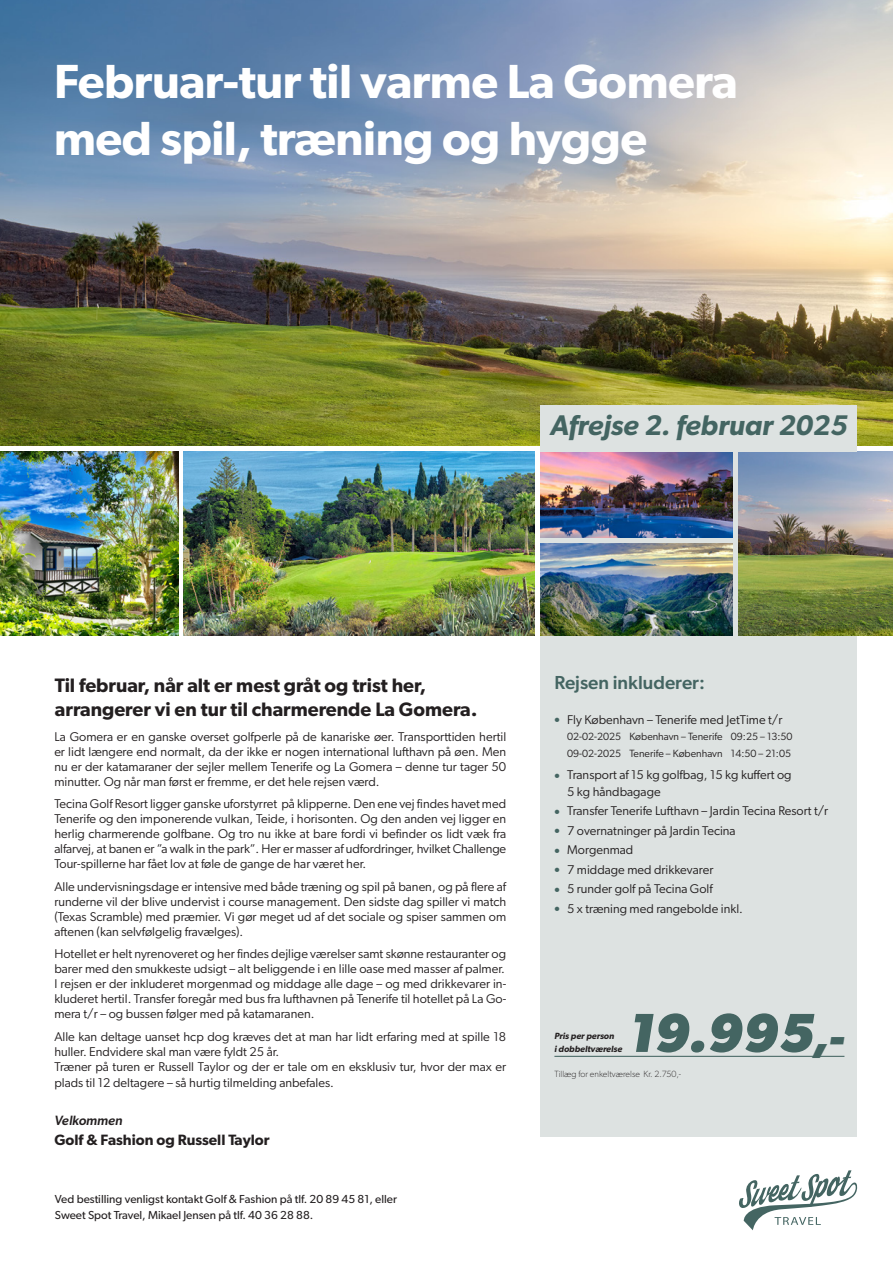
<style>
.page{position:relative;width:893px;height:1263px;background:#fff}
.page>*{position:absolute;margin:0;border:0;box-sizing:border-box;transform-origin:0 0}
.t1{font:italic 700 55.05px "Gibson";color:#446562}
.t2{font:600 48px "Gibson";letter-spacing:-.01em;color:#fff}
.t3{font:italic 600 28.5px "Gibson";color:#446562}
.t4{font:600 19.5px "Gibson";color:#231f20}
.t5{font:500 18.9px "Gibson";color:#446562}
.t6{font:600 15px "Gibson";color:#231f20}
.t7{font:italic 500 13.5px "Gibson";color:#231f20}
.t8{font:12.75px/15px "Gibson";color:#231f20;text-align:justify}
.t9{font:11.7px "Gibson";color:#231f20}
.t10{font:10.5px "Gibson";color:#231f20}
.t11{font:100 9px "Gibson";color:#231f20}
.t12{font:italic 600 9px "Gibson";color:#231f20}
.s1{font-size:21px}
.s2{font-size:43.05px}
</style>
<div class="page">
<div style="left:541px;top:381px;width:316px;height:756px;background:#dde2e1"></div>
<img style="left:0;top:0;width:893px;height:446px">
<img style="left:0;top:451px;width:178px;height:185px">
<img style="left:184px;top:451px;width:351px;height:185px">
<img style="left:541px;top:452px;width:192px;height:85px">
<img style="left:541px;top:543px;width:192px;height:93px">
<img style="left:739px;top:451px;width:154px;height:185px">
<svg style="left:739px;top:1170px;width:119px;height:60px"></svg>
<div style="left:541px;top:405px;width:316px;height:46px;background:#dde2e1"></div>
<hr style="left:554px;top:1056px;width:290px;height:1px;background:#446562">
<p class="t2" style="left:54px;top:53px;width:685px">Februar-tur til varme La Gomera</p>
<p class="t2" style="left:54px;top:110px;width:595px">med spil, træning og hygge</p>
<p class="t3" style="left:550px;top:408px;width:299px">Afrejse 2. februar 2025</p>
<p class="t4" style="left:55px;top:673px;width:373px">Til februar, når alt er mest gråt og trist her,</p>
<p class="t4" style="left:55px;top:697px;width:424px">arrangerer vi en tur til charmerende La Gomera<span class="s1">.</span></p>
<p class="t8" style="left:54px;top:729px;width:453px">La Gomera er en ganske overset golfperle på de kanariske øer. Transporttiden hertil er lidt længere end normalt, da der ikke er nogen international lufthavn på øen. Men nu er der katamaraner der sejler mellem Tenerife og La Gomera – denne tur tager 50 minutter. Og når man først er fremme, er det hele rejsen værd.</p>
<p class="t8" style="left:54px;top:796px;width:453px">Tecina Golf Resort ligger ganske uforstyrret på klipperne. Den ene vej findes havet med Tenerife og den imponerende vulkan, Teide, i horisonten. Og den anden vej ligger en herlig charmerende golfbane. Og tro nu ikke at bare fordi vi befinder os lidt væk fra alfarvej, at banen er ”a walk in the park”. Her er masser af udfordringer, hvilket Challenge Tour-spillerne har fået lov at føle de gange de har været her.</p>
<p class="t8" style="left:54px;top:879px;width:453px">Alle undervisningsdage er intensive med både træning og spil på banen, og på flere af runderne vil der blive undervist i course management. Den sidste dag spiller vi match (Texas Scramble) med præmier. Vi gør meget ud af det sociale og spiser sammen om aftenen (kan selvfølgelig fravælges).</p>
<p class="t8" style="left:54px;top:946px;width:453px">Hotellet er helt nyrenoveret og her findes dejlige værelser samt skønne restauranter og barer med den smukkeste udsigt – alt beliggende i en lille oase med masser af palmer.</p>
<p class="t8" style="left:54px;top:976px;width:453px">I rejsen er der inkluderet morgenmad og middage alle dage – og med drikkevarer in&shy;kluderet hertil. Transfer foregår med bus fra lufthavnen på Tenerife til hotellet på La Go&shy;mera t/r – og bussen følger med på katamaranen.</p>
<p class="t8" style="left:54px;top:1029px;width:453px">Alle kan deltage uanset hcp dog kræves det at man har lidt erfaring med at spille 18 huller. Endvidere skal man være fyldt 25 år.</p>
<p class="t8" style="left:54px;top:1058px;width:453px;line-height:16.5px">Træner på turen er Russell Taylor og der er tale om en eksklusiv tur, hvor der max er plads til 12 deltagere – så hurtig tilmelding anbefales.</p>
<p class="t7" style="left:54px;top:1113px;width:69px">Velkommen</p>
<p class="t6" style="left:54px;top:1130px;width:217px">Golf &amp; Fashion og Russell Taylor</p>
<p class="t9" style="left:55px;top:1192px;width:344px">Ved bestilling venligst kontakt Golf &amp; Fashion på tlf. 20 89 45 81, eller</p>
<p class="t9" style="left:55px;top:1208px;width:260px">Sweet Spot Travel, Mikael Jensen på tlf. 40 36 28 88.</p>
<p class="t5" style="left:554px;top:671px;width:152px">Rejsen inkluderer:</p>
<p class="t8" style="left:567px;top:711px;width:217px">Fly København – Tenerife med JetTime t/r</p>
<p class="t10" style="left:567px;top:730px;width:227px">02-02-2025 København – Tenerife 09:25 – 13:50</p>
<p class="t10" style="left:567px;top:747px;width:225px">09-02-2025 Tenerife – København 14:50 – 21:05</p>
<p class="t8" style="left:567px;top:767px;width:226px">Transport af 15 kg golfbag, 15 kg kuffert og</p>
<p class="t8" style="left:567px;top:783px;width:95px">5 kg håndbagage</p>
<p class="t8" style="left:567px;top:803px;width:263px">Transfer Tenerife Lufthavn – Jardin Tecina Resort t/r</p>
<p class="t8" style="left:567px;top:822px;width:170px">7 overnatninger på Jardin Tecina</p>
<p class="t8" style="left:567px;top:842px;width:68px">Morgenmad</p>
<p class="t8" style="left:567px;top:861px;width:148px">7 middage med drikkevarer</p>
<p class="t8" style="left:567px;top:881px;width:147px">5 runder golf på Tecina Golf</p>
<p class="t8" style="left:567px;top:900px;width:177px">5 x træning med rangebolde inkl.</p>
<p class="t12" style="left:554px;top:1031px;width:61px">Pris per person</p>
<p class="t12" style="left:554px;top:1043px;width:70px">i dobbeltværelse</p>
<p class="t1" style="left:627px;top:1000px;width:218px">19.995<span class="s2">,-</span></p>
<p class="t11" style="left:554px;top:1068px;width:128px">Tillæg for enkeltværelse Kr. 2.750,-</p>
</div>
